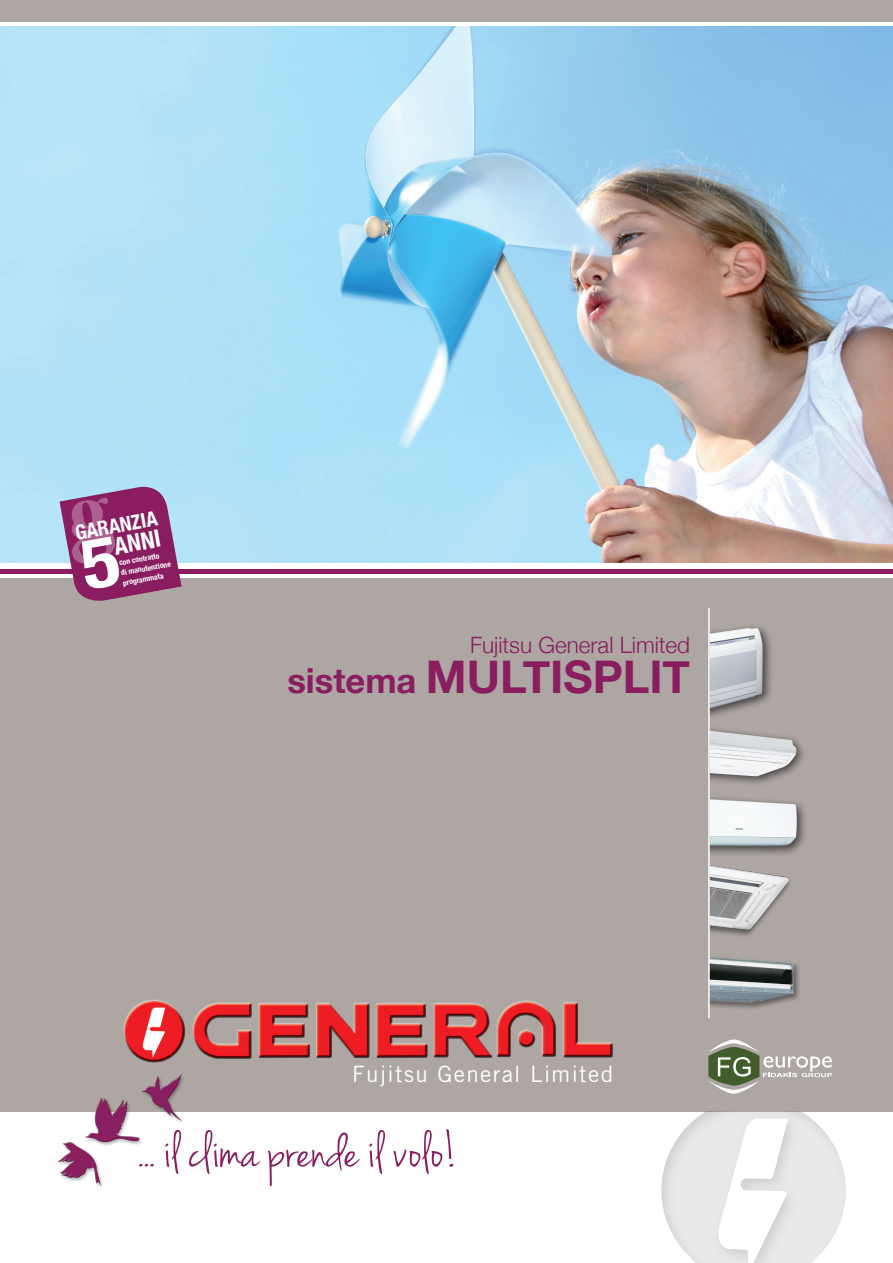
<style>
.page{position:relative;width:893px;height:1263px;background:#fff}
.page>*{position:absolute;margin:0;border:0;box-sizing:border-box;transform-origin:0 0}
.t1{font:52.8px "Jenna Sue";letter-spacing:.01em;color:#891d60;scale:1.11 1}
.t2{font:700 45px "Helvetica Neue";color:#891d60}
.t3{font:700 condensed 23.85px "Helvetica Neue";color:#fff}
.t4{font:22.5px "Trade Gothic";letter-spacing:.06em;color:#fff}
.t5{font:300 22.5px "Helvetica Neue";color:#891d60}
.t6{font:700 condensed 20.25px "Helvetica Neue";color:#fff}
.t7{font:700 condensed 7.65px/10.4px "Helvetica Neue";color:#fff}
.s1{font-size:34.5px}
</style>
<div class="page">
<div style="left:0;top:578px;width:893px;height:534px;background:#ada6a3"></div>
<img style="left:0;top:27px;width:893px;height:535px">
<div style="left:0;top:0;width:893px;height:21px;background:#ada6a3"></div>
<hr style="left:0;top:570px;width:893px;height:4px;background:#891d60">
<div style="left:660px;top:1112px;width:187px;height:151px;background:#231f20;opacity:.75"></div>
<svg style="left:708px;top:1039px;width:124px;height:55px"></svg>
<img style="left:57px;top:1074px;width:126px;height:113px">
<img style="left:123px;top:999px;width:490px;height:64px">
<div style="left:709px;top:792px;width:99px;height:65px;background:#231f20;opacity:.75"></div>
<img style="left:710px;top:799px;width:87px;height:47px">
<div style="left:709px;top:623px;width:65px;height:101px;background:#231f20;opacity:.75"></div>
<img style="left:710px;top:628px;width:53px;height:80px">
<div style="left:709px;top:860px;width:84px;height:78px;background:#231f20;opacity:.53"></div>
<img style="left:710px;top:865px;width:80px;height:65px">
<div style="left:709px;top:722px;width:98px;height:65px;background:#231f20;opacity:.75"></div>
<img style="left:710px;top:731px;width:86px;height:45px">
<div style="left:709px;top:954px;width:92px;height:56px;background:#231f20;opacity:.53"></div>
<img style="left:710px;top:956px;width:84px;height:47px">
<hr style="left:708px;top:608px;width:2px;height:410px;background:#fff">
<svg style="left:60px;top:482px;width:122px;height:119px;background:#975184"></svg>
<h3 class="t6" style="left:72px;top:516px;width:85px;rotate:-10deg">GARANZIA</h3>
<h3 class="t3" style="left:111px;top:527px;width:48px;rotate:-10deg">ANNI</h3>
<p class="t7" style="left:118px;top:557px;width:52px;rotate:-10deg">con contratto<br>di manutenzione programmata</p>
<h3 class="t5" style="left:470px;top:631px;width:222px">Fujitsu General Limited</h3>
<h2 class="t2" style="left:287px;top:649px;width:404px"><span class="s1">sistema</span> MULTISPLIT</h2>
<h3 class="t4" style="left:352px;top:1060px;width:262px">Fujitsu General Limited</h3>
<h1 class="t1" style="left:138px;top:1121px;width:290px">... il clima prende il volo!</h1>
</div>
